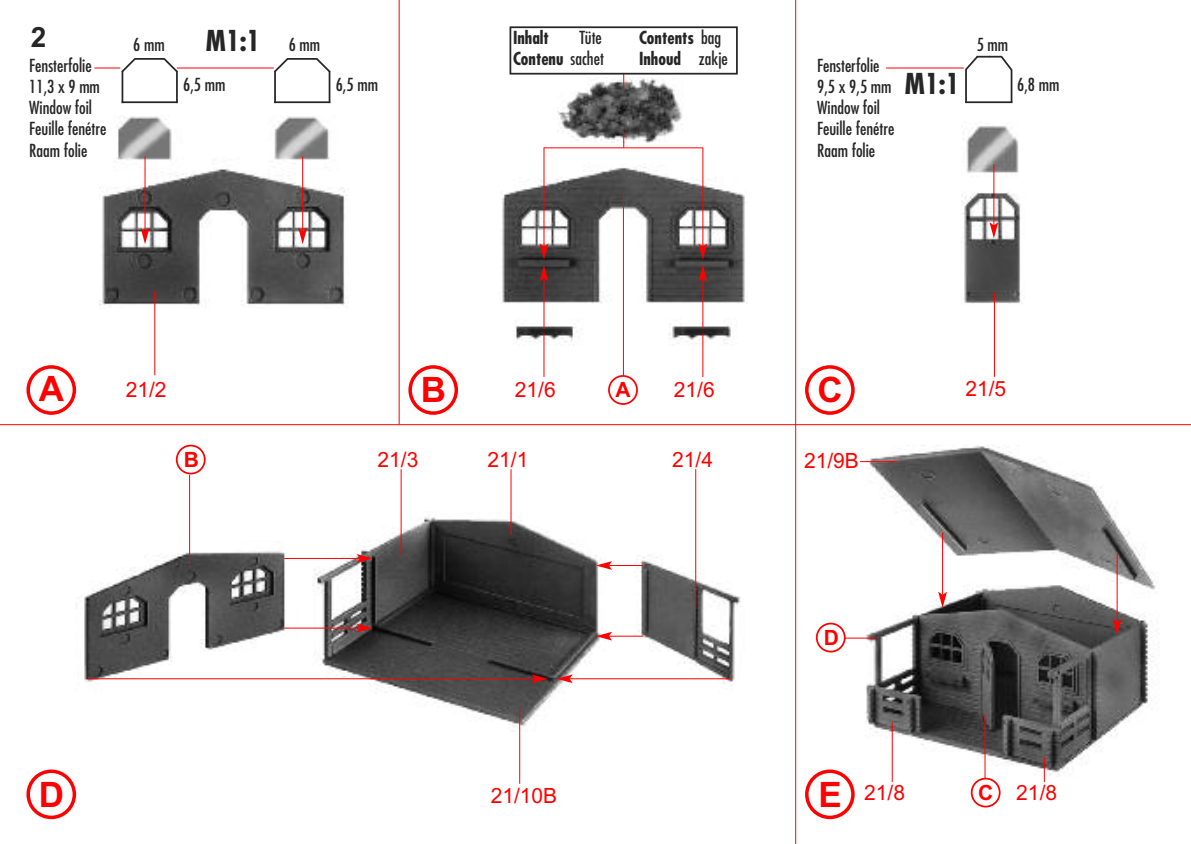
<style>
.page{position:relative;width:1191px;height:844px;background:#fff}
.page>*{position:absolute;margin:0;border:0;box-sizing:border-box;transform-origin:0 0}
.t1{font:700 35px "Arial";color:#f00}
.t2{font:700 condensed 28px "Futura Std";color:#272627}
.t3{font:700 28px "Arial";color:#272627}
.t4{font:21px "Arial";color:#f00}
.t5{font:700 21px "Arial";color:#f00}
.t6{font:condensed 17.5px/21px "Futura Std";color:#272627}
.t7{font:700 condensed 17.5px "Futura Std";color:#272627}
.s1{font-weight:400}
</style>
<div class="page">
<hr style="left:795px;top:0;width:1px;height:843px;background:#f00">
<hr style="left:399px;top:0;width:1px;height:424px;background:#f00">
<hr style="left:0;top:424px;width:1191px;height:1px;background:#f00">
<img style="left:100px;top:116px;width:247px;height:192px">
<img style="left:501px;top:163px;width:246px;height:183px">
<img style="left:557px;top:78px;width:125px;height:64px">
<img style="left:76px;top:511px;width:665px;height:219px">
<img style="left:961px;top:126px;width:62px;height:181px">
<hr style="left:510px;top:469px;width:1px;height:65px;background:#f00">
<hr style="left:401px;top:469px;width:1px;height:86px;background:#f00">
<hr style="left:189px;top:475px;width:1px;height:92px;background:#f00">
<hr style="left:695px;top:469px;width:1px;height:138px;background:#f00">
<hr style="left:154px;top:291px;width:1px;height:84px;background:#f00">
<hr style="left:177px;top:68px;width:97px;height:1px;background:#f00">
<hr style="left:543px;top:333px;width:1px;height:44px;background:#f00">
<hr style="left:543px;top:147px;width:160px;height:1px;background:#f00">
<svg style="left:623px;top:131px;width:1px;height:16px"></svg>
<svg style="left:623px;top:75px;width:1px;height:14px"></svg>
<hr style="left:145px;top:156px;width:1px;height:75px;background:#f00">
<svg style="left:141px;top:228px;width:8px;height:16px"></svg>
<hr style="left:302px;top:156px;width:1px;height:75px;background:#f00">
<svg style="left:298px;top:228px;width:9px;height:16px"></svg>
<hr style="left:543px;top:148px;width:1px;height:98px;background:#f00">
<hr style="left:543px;top:278px;width:1px;height:51px;background:#f00">
<svg style="left:539px;top:243px;width:9px;height:38px"></svg>
<hr style="left:702px;top:333px;width:1px;height:44px;background:#f00">
<hr style="left:519px;top:706px;width:1px;height:77px;background:#f00">
<hr style="left:994px;top:293px;width:1px;height:84px;background:#f00">
<hr style="left:623px;top:191px;width:1px;height:185px;background:#f00">
<hr style="left:702px;top:148px;width:1px;height:98px;background:#f00">
<hr style="left:702px;top:278px;width:1px;height:51px;background:#f00">
<svg style="left:698px;top:243px;width:9px;height:38px"></svg>
<hr style="left:609px;top:565px;width:34px;height:1px;background:#f00">
<svg style="left:596px;top:561px;width:16px;height:8px"></svg>
<hr style="left:609px;top:635px;width:34px;height:1px;background:#f00">
<svg style="left:596px;top:631px;width:16px;height:9px"></svg>
<hr style="left:284px;top:627px;width:76px;height:1px;background:#f00">
<svg style="left:357px;top:623px;width:16px;height:9px"></svg>
<hr style="left:284px;top:558px;width:76px;height:1px;background:#f00">
<svg style="left:357px;top:554px;width:16px;height:8px"></svg>
<hr style="left:569px;top:678px;width:162px;height:1px;background:#f00">
<svg style="left:556px;top:674px;width:17px;height:9px"></svg>
<hr style="left:88px;top:678px;width:447px;height:1px;background:#f00">
<svg style="left:531px;top:674px;width:17px;height:9px"></svg>
<div style="left:509px;top:26px;width:229px;height:49px;border:2px solid #272627"></div>
<svg style="left:26px;top:365px;width:50px;height:50px"></svg>
<svg style="left:408px;top:365px;width:50px;height:50px"></svg>
<hr style="left:993px;top:164px;width:1px;height:61px;background:#f00">
<svg style="left:989px;top:222px;width:9px;height:16px"></svg>
<img style="left:851px;top:445px;width:308px;height:331px">
<hr style="left:860px;top:461px;width:37px;height:1px;background:#f00">
<hr style="left:845px;top:637px;width:31px;height:1px;background:#f00">
<hr style="left:891px;top:722px;width:1px;height:59px;background:#f00">
<svg style="left:1044px;top:757px;width:1px;height:24px"></svg>
<hr style="left:984px;top:714px;width:1px;height:65px;background:#f00">
<hr style="left:942px;top:532px;width:1px;height:62px;background:#f00">
<svg style="left:938px;top:591px;width:9px;height:16px"></svg>
<hr style="left:1116px;top:553px;width:1px;height:69px;background:#f00">
<svg style="left:1112px;top:618px;width:9px;height:17px"></svg>
<svg style="left:805px;top:365px;width:49px;height:50px"></svg>
<svg style="left:26px;top:769px;width:50px;height:50px"></svg>
<svg style="left:805px;top:769px;width:49px;height:50px"></svg>
<svg style="left:608px;top:375px;width:30px;height:30px"></svg>
<svg style="left:176px;top:444px;width:30px;height:30px"></svg>
<svg style="left:970px;top:777px;width:30px;height:30px"></svg>
<svg style="left:816px;top:622px;width:29px;height:30px"></svg>
<hr style="left:122px;top:101px;width:56px;height:2px;background:#272627">
<hr style="left:134px;top:58px;width:30px;height:2px;background:#272627">
<svg style="left:94px;top:58px;width:44px;height:16px"></svg>
<svg style="left:161px;top:58px;width:19px;height:14px"></svg>
<hr style="left:122px;top:71px;width:1px;height:32px;background:#272627">
<hr style="left:176px;top:71px;width:2px;height:32px;background:#272627">
<hr style="left:274px;top:101px;width:56px;height:2px;background:#272627">
<hr style="left:287px;top:58px;width:30px;height:2px;background:#272627">
<svg style="left:272px;top:58px;width:18px;height:14px"></svg>
<svg style="left:314px;top:58px;width:17px;height:16px"></svg>
<hr style="left:274px;top:71px;width:2px;height:32px;background:#272627">
<hr style="left:329px;top:71px;width:1px;height:32px;background:#272627">
<hr style="left:886px;top:68px;width:77px;height:1px;background:#f00">
<hr style="left:965px;top:101px;width:47px;height:2px;background:#272627">
<hr style="left:965px;top:69px;width:2px;height:34px;background:#272627">
<hr style="left:1010px;top:69px;width:2px;height:34px;background:#272627">
<svg style="left:963px;top:55px;width:50px;height:17px"></svg>
<h2 class="t3" style="left:31px;top:21px;width:17px">2</h2>
<h2 class="t2" style="left:206px;top:28px;width:56px">M1:1</h2>
<p class="t7" style="left:513px;top:30px;width:37px">Inhalt</p>
<p class="t6" style="left:579px;top:28px;width:24px">Tüte</p>
<p class="t7" style="left:639px;top:30px;width:84px">Contents <span class="s1">bag</span></p>
<p class="t7" style="left:513px;top:51px;width:92px">Contenu <span class="s1">sachet</span></p>
<p class="t7" style="left:639px;top:51px;width:90px">Inhoud <span class="s1">zakje</span></p>
<p class="t6" style="left:133px;top:35px;width:33px">6mm</p>
<p class="t6" style="left:289px;top:35px;width:33px">6mm</p>
<p class="t6" style="left:183px;top:75px;width:44px">6,5 mm</p>
<p class="t6" style="left:336px;top:75px;width:44px">6,5 mm</p>
<h2 class="t2" style="left:905px;top:71px;width:56px">M1:1</h2>
<p class="t6" style="left:29px;top:56px;width:79px">Fensterfolie<br>11,3 x 9 mm<br>Window foil<br>Feuille fenétre<br>Raam folie</p>
<p class="t6" style="left:817px;top:56px;width:79px">Fensterfolie<br>9,5 x 9,5 mm<br>Window foil<br>Feuille fenétre<br>Raam folie</p>
<p class="t6" style="left:977px;top:35px;width:33px">5mm</p>
<p class="t6" style="left:1017px;top:75px;width:44px">6,8 mm</p>
<h1 class="t1" style="left:39px;top:368px;width:27px">A</h1>
<h1 class="t1" style="left:421px;top:369px;width:27px">B</h1>
<p class="t4" style="left:126px;top:377px;width:42px">21/2</p>
<p class="t4" style="left:515px;top:377px;width:42px">21/6</p>
<p class="t4" style="left:674px;top:377px;width:42px">21/6</p>
<p class="t5" style="left:615px;top:377px;width:17px">A</p>
<h1 class="t1" style="left:817px;top:369px;width:27px">C</h1>
<p class="t4" style="left:965px;top:377px;width:42px">21/5</p>
<p class="t5" style="left:184px;top:447px;width:17px">B</p>
<p class="t4" style="left:377px;top:447px;width:42px">21/3</p>
<p class="t4" style="left:487px;top:447px;width:42px">21/1</p>
<p class="t4" style="left:672px;top:447px;width:42px">21/4</p>
<p class="t4" style="left:804px;top:448px;width:56px">21/9B</p>
<p class="t5" style="left:824px;top:625px;width:17px">D</p>
<h1 class="t1" style="left:39px;top:773px;width:27px">D</h1>
<h1 class="t1" style="left:818px;top:773px;width:25px">E</h1>
<p class="t4" style="left:490px;top:783px;width:68px">21/10B</p>
<p class="t5" style="left:978px;top:780px;width:17px">C</p>
<p class="t4" style="left:864px;top:780px;width:42px">21/8</p>
<p class="t4" style="left:1016px;top:780px;width:42px">21/8</p>
</div>
